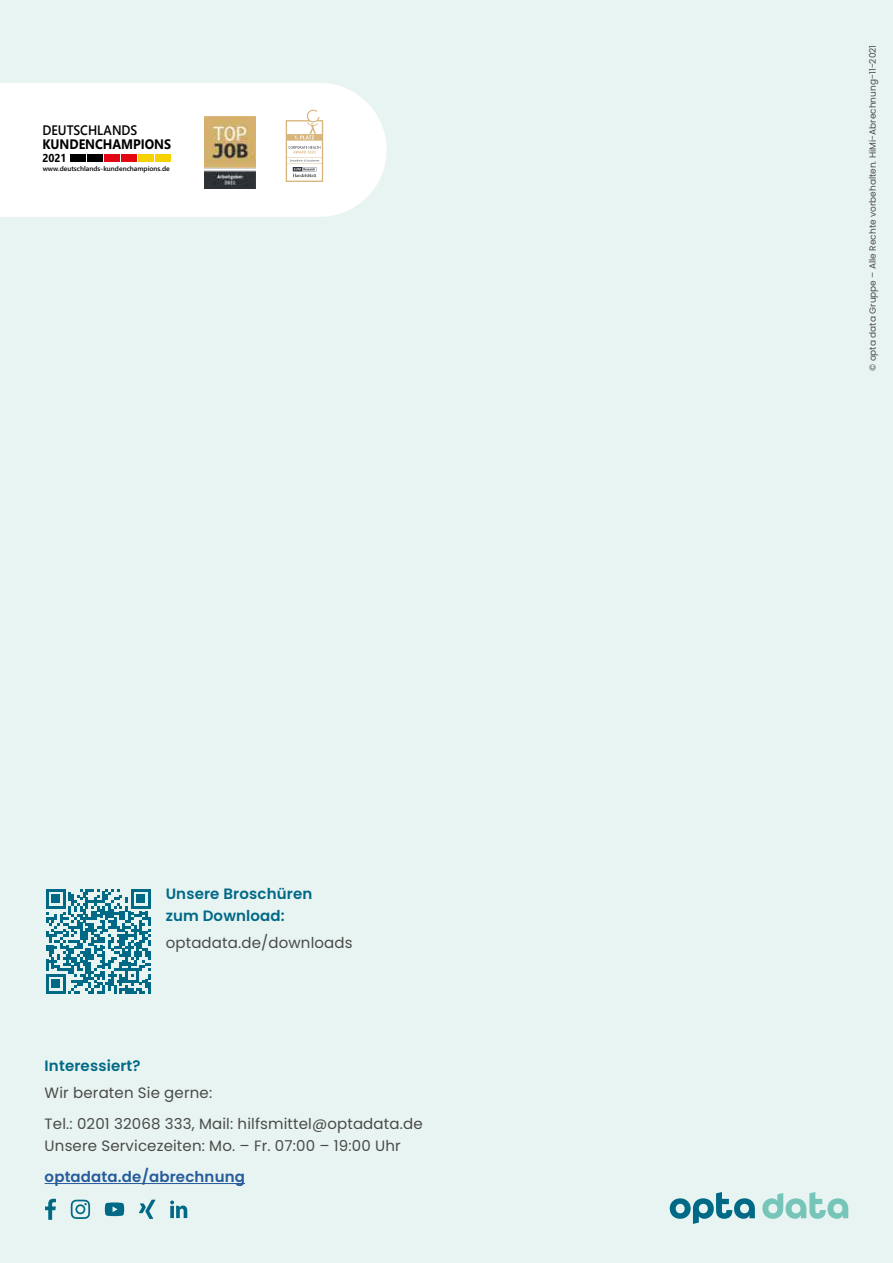
<style>
.page{position:relative;width:893px;height:1263px;background:#e8f4f2}
.page>*{position:absolute;margin:0;border:0;box-sizing:border-box;transform-origin:0 0}
.t1{font:15px/30.6px "Poppins";letter-spacing:.01em;color:#4a4a49}
.t2{font:600 15px/22.5px "Poppins";letter-spacing:.01em;color:#006986}
.t3{font:600 15px "Poppins";letter-spacing:.01em;color:#275b9b}
.t4{font:700 13.8px "Segoe UI";letter-spacing:-.005em;color:#000;scale:.91 1}
.t5{font:600 13.8px "Segoe UI";letter-spacing:-.005em;color:#000;scale:.91 1}
.t6{font:700 11.55px "Segoe UI";color:#000;scale:.91 1}
.t7{font:9px "Poppins";color:#4a4a49}
.t8{font:600 6.9px "Segoe UI";color:#000}
</style>
<div class="page">
<svg style="left:71px;top:1199px;width:19px;height:20px"></svg>
<svg style="left:45px;top:1199px;width:11px;height:21px"></svg>
<svg style="left:105px;top:1202px;width:19px;height:14px"></svg>
<svg style="left:139px;top:1199px;width:16px;height:20px"></svg>
<svg style="left:170px;top:1200px;width:17px;height:18px"></svg>
<div style="left:0;top:83px;width:387px;height:134px;background:#fff"></div>
<hr style="left:45px;top:1183px;width:200px;height:1px;background:#275b9b">
<svg style="left:46px;top:889px;width:105px;height:105px"></svg>
<img style="left:205px;top:116px;width:51px;height:73px">
<div style="left:79px;top:154px;width:7px;height:8px;background:#000"></div>
<div style="left:96px;top:154px;width:7px;height:8px;background:#000"></div>
<div style="left:87px;top:154px;width:7px;height:8px;background:#000"></div>
<div style="left:113px;top:154px;width:7px;height:8px;background:#e30613"></div>
<div style="left:121px;top:154px;width:7px;height:8px;background:#e30613"></div>
<div style="left:130px;top:154px;width:7px;height:8px;background:#e30613"></div>
<div style="left:163px;top:154px;width:8px;height:8px;background:#f8d200"></div>
<div style="left:155px;top:154px;width:7px;height:8px;background:#f8d200"></div>
<div style="left:147px;top:154px;width:7px;height:8px;background:#f8d200"></div>
<div style="left:70px;top:154px;width:7px;height:8px;background:#000"></div>
<div style="left:104px;top:154px;width:7px;height:8px;background:#e30613"></div>
<div style="left:138px;top:154px;width:7px;height:8px;background:#f8d200"></div>
<svg style="left:286px;top:110px;width:37px;height:72px"></svg>
<svg style="left:762px;top:1192px;width:86px;height:27px"></svg>
<svg style="left:670px;top:1192px;width:85px;height:32px"></svg>
<p class="t5" style="left:43px;top:117px;width:106px">DEUTSCHLANDS</p>
<p class="t4" style="left:43px;top:135px;width:143px">KUNDENCHAMPIONS</p>
<p class="t6" style="left:43px;top:150px;width:28px">2021</p>
<p class="t8" style="left:43px;top:162px;width:129px">www.deutschlands-kundenchampions.de</p>
<p class="t2" style="left:166px;top:882px;width:148px">Unsere Broschüren zum Download:</p>
<p class="t1" style="left:166px;top:928px;width:188px">optadata.de/downloads</p>
<p class="t2" style="left:45px;top:1055px;width:98px">Interessiert?</p>
<p class="t1" style="left:45px;top:1077px;width:380px">Wir beraten Sie gerne:<br>Tel.: 0201 32068 333, Mail: hilfsmittel@optadata.de</p>
<p class="t1" style="left:45px;top:1130px;width:358px">Unsere Servicezeiten: Mo. – Fr. 07:00 – 19:00 Uhr</p>
<p class="t3" style="left:45px;top:1168px;width:202px">optadata.de/abrechnung</p>
<p class="t7" style="left:868px;top:371px;width:328px;rotate:-90deg">© opta data Gruppe – Alle Rechte vorbehalten. HiMi-Abrechnung-11-2021</p>
</div>
